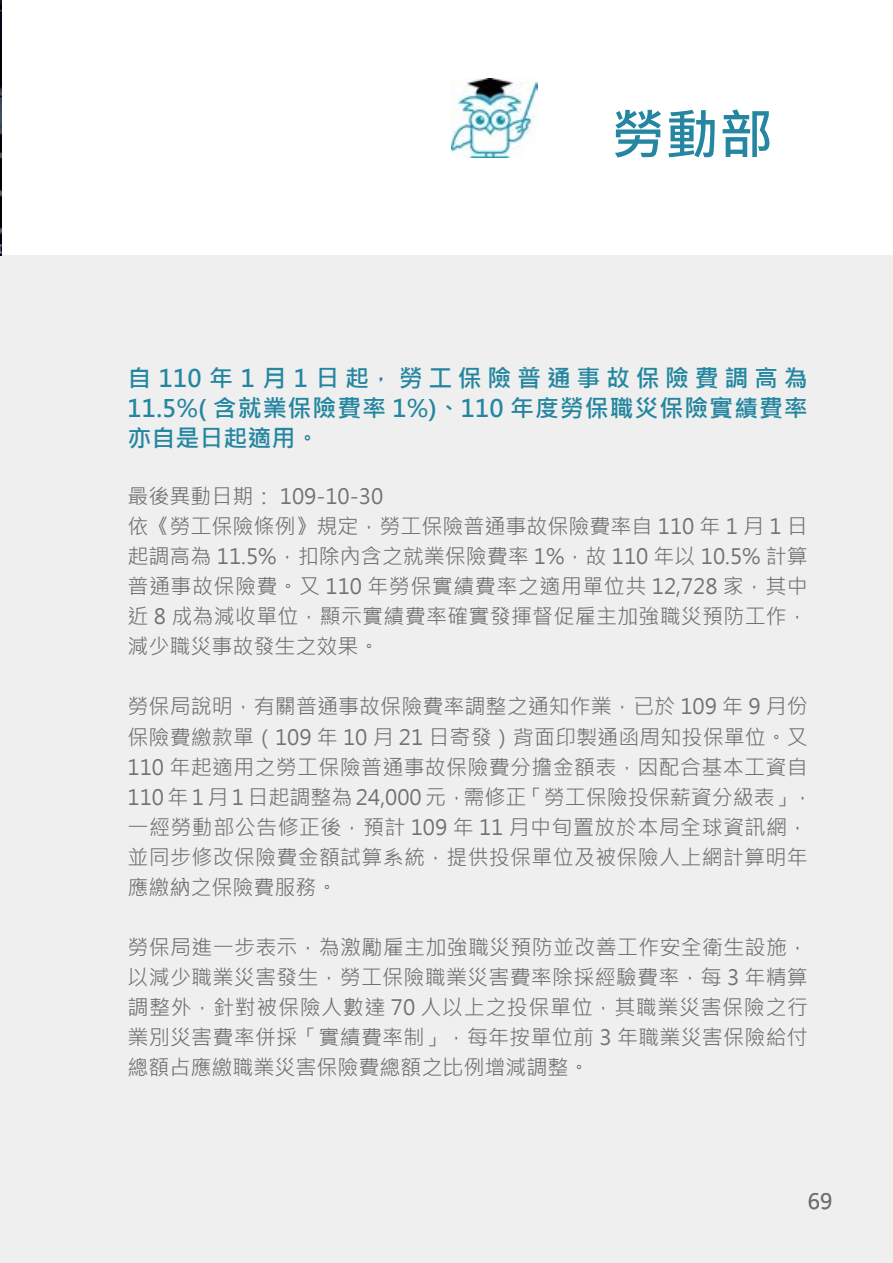
<style>
.page{position:relative;width:893px;height:1263px;background:#fff}
.page>*{position:absolute;margin:0;border:0;box-sizing:border-box;transform-origin:0 0}
.t1{font:700 54px "Microsoft Jheng Hei";color:#2486a0}
.t2{font:700 24px/30px "Microsoft Jheng Hei";letter-spacing:.04em;color:#2486a0;text-align:justify}
.t3{font:21px/30px "Microsoft Jheng Hei";letter-spacing:.005em;color:#727171}
</style>
<div class="page">
<div style="left:0;top:256px;width:893px;height:1007px;background:#efefef"></div>
<img style="left:451px;top:78px;width:87px;height:79px">
<img style="left:0;top:0;width:1px;height:256px">
<h1 class="t1" style="left:611px;top:101px;width:163px">勞動部</h1>
<p class="t2" style="left:128px;top:363px;width:682px">自110年1月1日起，勞工保險普通事故保險費調高為11.5%( 含就業保險費率 1%)、110 年度勞保職災保險實績費率亦自是日起適用。</p>
<p class="t3" style="left:128px;top:482px;width:682px">最後異動日期： 109-10-30<br>依《勞工保險條例》規定，勞工保險普通事故保險費率自 110 年 1 月 1 日起調高為 11.5%，扣除內含之就業保險費率 1%，故 110 年以 10.5% 計算普通事故保險費。又 110 年勞保實績費率之適用單位共 12,728 家，其中近 8 成為減收單位，顯示實績費率確實發揮督促雇主加強職災預防工作，減少職災事故發生之效果。</p>
<p class="t3" style="left:128px;top:692px;width:687px">勞保局說明，有關普通事故保險費率調整之通知作業，已於 109 年 9 月份保險費繳款單（109 年 10 月 21 日寄發）背面印製通函周知投保單位。又110 年起適用之勞工保險普通事故保險費分擔金額表，因配合基本工資自110 年 1 月 1 日起調整為 24,000 元，需修正「勞工保險投保薪資分級表」，一經勞動部公告修正後，預計 109 年 11 月中旬置放於本局全球資訊網，並同步修改保險費金額試算系統，提供投保單位及被保險人上網計算明年應繳納之保險費服務。</p>
<p class="t3" style="left:128px;top:932px;width:682px;text-align:justify">勞保局進一步表示，為激勵雇主加強職災預防並改善工作安全衛生設施，以減少職業災害發生，勞工保險職業災害費率除採經驗費率，每 3 年精算調整外，針對被保險人數達 70 人以上之投保單位，其職業災害保險之行業別災害費率併採「實績費率制」，每年按單位前 3 年職業災害保險給付總額占應繳職業災害保險費總額之比例增減調整。</p>
<p class="t3" style="left:808px;top:1187px;width:26px">69</p>
</div>
